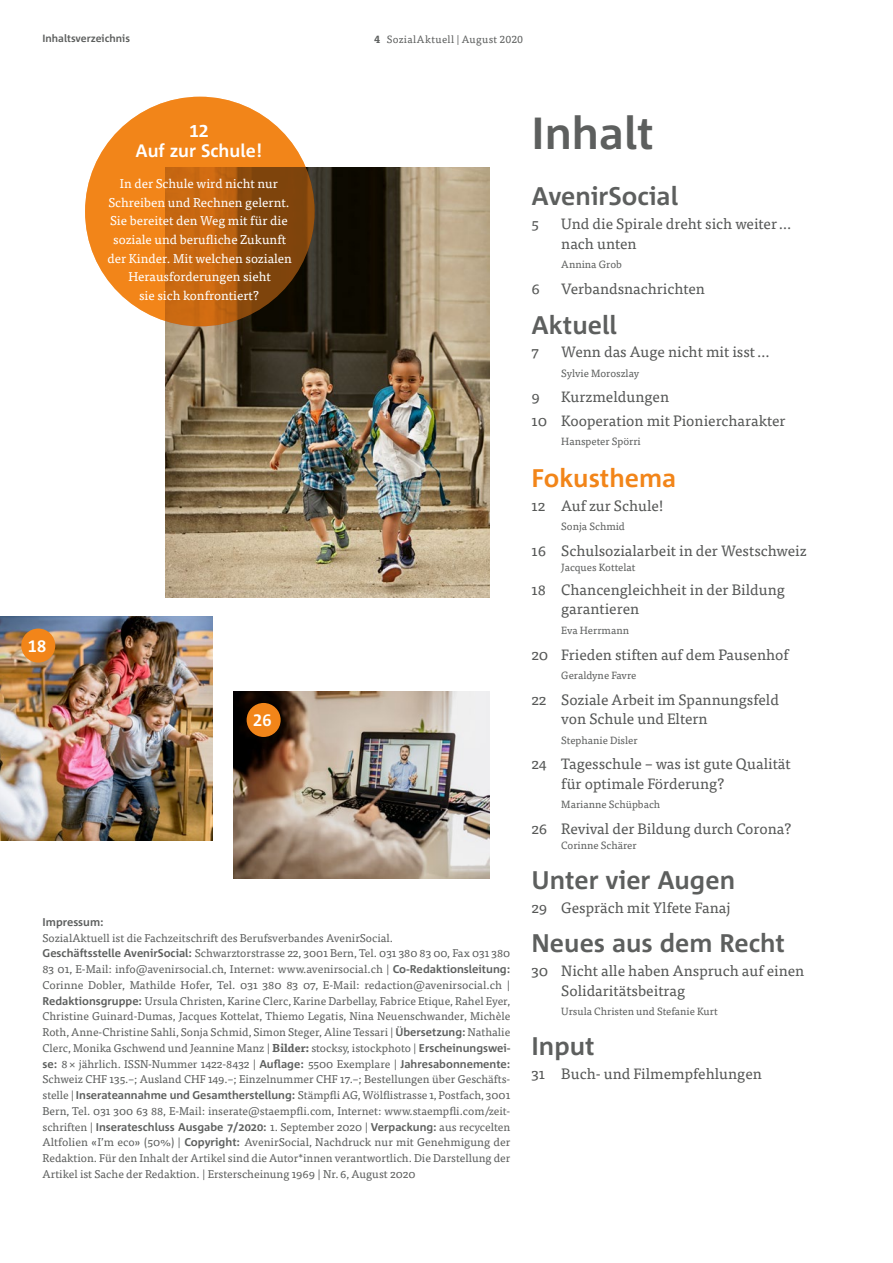
<style>
.page{position:relative;width:893px;height:1263px;background:#fff}
.page>*{position:absolute;margin:0;border:0;box-sizing:border-box;transform-origin:0 0}
.t1{font:700 45px "Corpid Office C1";color:#5d5f5e}
.t2{font:700 25.5px "Corpid Office C1";color:#5d5f5e}
.t3{font:700 25.5px "Corpid Office C1";color:#f28519}
.t4{font:700 18px/19.5px "Corpid Office C1";color:#fff;text-align:center}
.t5{font:700 16.5px "Corpid Office C1";color:#fff}
.t6{font:15px/19.5px "Tisa Pro";color:#555756}
.t7{font:12.75px/18.6px "Tisa Pro";color:#fff;text-align:center}
.t8{font:11.25px/15.8px "Tisa Pro";color:#5d5f5e}
.t9{font:700 11.25px "Corpid Office C1";color:#5d5f5e}
.t10{font:10.5px "Tisa Pro";color:#5d5f5e}
.t11{font:10.5px "Tisa Pro";letter-spacing:.03em;color:#5d5f5e}
.t12{font:700 10.5px "Corpid Office C1";color:#5d5f5e}
.s1{font-weight:700}
.s2{font-family:"Corpid Office C1";font-weight:700}
.s3{font-family:"Tisa Pro";font-weight:400}
</style>
<div class="page">
<img style="left:166px;top:167px;width:323px;height:431px">
<img style="left:0;top:616px;width:213px;height:225px">
<img style="left:234px;top:691px;width:255px;height:187px">
<svg style="left:85px;top:97px;width:230px;height:229px;background:#cc6e14"></svg>
<div style="left:247px;top:703px;width:34px;height:34px;background:#f28519;border-radius:50%"></div>
<div style="left:21px;top:628px;width:34px;height:34px;background:#f28519;border-radius:50%"></div>
<p class="t12" style="left:43px;top:32px;width:89px">Inhaltsverzeichnis</p>
<p class="t11" style="left:374px;top:31px;width:151px"><span class="s1">4</span> SozialAktuell | August 2020</p>
<h3 class="t4" style="left:136px;top:121px;width:128px">12<br>Auf zur Schule!</h3>
<p class="t7" style="left:107px;top:174px;width:186px">In der Schule wird nicht nur<br>Schreiben und Rechnen gelernt.<br>Sie bereitet den Weg mit für die soziale und berufliche Zukunft der Kinder. Mit welchen sozialen<br>Herausforderungen sieht<br>sie sich konfrontiert?</p>
<h3 class="t5" style="left:28px;top:636px;width:20px">18</h3>
<h3 class="t5" style="left:253px;top:710px;width:20px">26</h3>
<p class="t9" style="left:43px;top:915px;width:63px">Impressum:</p>
<p class="t8" style="left:43px;top:929px;width:469px">SozialAktuell ist die Fachzeitschrift des Berufsverbandes AvenirSocial.<br><span class="s2">Geschäftsstelle AvenirSocial:</span> Schwarztorstrasse 22, 3001 Bern, Tel. 031 380 83 00, Fax 031 380<br>83 01, E-Mail: info@avenirsocial.ch, Internet: www.avenirsocial.ch | <span class="s2">Co-Redaktionsleitung:<br></span>Corinne Dobler, Mathilde Hofer, Tel. 031 380 83 07, E-Mail: redaction@avenirsocial.ch | <span class="s2">Redaktionsgruppe:</span> Ursula Christen, Karine Clerc, Karine Darbellay, Fabrice Etique, Rahel Eyer, Christine Guinard-Dumas, Jacques Kottelat, Thiemo Legatis, Nina Neuenschwander, Michèle Roth, Anne-Christine Sahli, Sonja Schmid, Simon Steger, Aline Tessari | <span class="s2">Übersetzung:</span> Nathalie Clerc, Monika Gschwend und Jeannine Manz | <span class="s1">Bilder:</span> stocksy, istockphoto | <span class="s2">Erscheinungswei&shy;se:</span> 8× jährlich. ISSN-Nummer 1422-8432 | <span class="s2">Auflage:</span> 5500 Exemplare | <span class="s2">Jahresabonnemente:<br></span>Schweiz CHF 135.–; Ausland CHF 149.–; Einzelnummer CHF 17.–; Bestellungen über Geschäfts&shy;stelle | <span class="s2">Inserateannahme und Gesamtherstellung:</span> Stämpfli AG, Wölflistrasse 1, Postfach, 3001<br>Bern, Tel. 031 300 63 88, E-Mail: inserate@staempfli.com, Internet: www.staempfli.com/zeit-</p>
<p class="t9" style="left:43px;top:1120px;width:469px"><span class="s3">schriften |</span> Inserateschluss Ausgabe 7/2020: <span class="s3">1. September 2020 |</span> Verpackung: <span class="s3">aus recycelten</span></p>
<p class="t8" style="left:43px;top:1134px;width:469px;text-align:justify">Altfolien «I’m eco» (50%) | <span class="s2">Copyright:</span> AvenirSocial, Nachdruck nur mit Genehmigung der Redaktion. Für den Inhalt der Artikel sind die Autor*innen verantwortlich. Die Darstellung der Artikel ist Sache der Redaktion. | Ersterscheinung 1969 | Nr.6, August 2020</p>
<h1 class="t1" style="left:531px;top:105px;width:124px">Inhalt</h1>
<h2 class="t2" style="left:531px;top:180px;width:148px">AvenirSocial</h2>
<h3 class="t6" style="left:531px;top:213px;width:9px">5</h3>
<h3 class="t6" style="left:561px;top:213px;width:232px">Und die Spirale dreht sich weiter… nach unten</h3>
<p class="t10" style="left:561px;top:256px;width:62px">Annina Grob</p>
<h3 class="t6" style="left:531px;top:278px;width:10px">6</h3>
<h3 class="t6" style="left:561px;top:278px;width:145px">Verbandsnachrichten</h3>
<h2 class="t2" style="left:531px;top:309px;width:87px">Aktuell</h2>
<h3 class="t6" style="left:531px;top:341px;width:9px">7</h3>
<h3 class="t6" style="left:561px;top:341px;width:210px">Wenn das Auge nicht mit isst…</h3>
<p class="t10" style="left:561px;top:365px;width:79px">Sylvie Moroszlay</p>
<h3 class="t6" style="left:531px;top:386px;width:10px">9</h3>
<h3 class="t6" style="left:531px;top:384px;width:256px;line-height:23.7px;text-indent:30px">Kurzmeldungen<br>10 Kooperation mit Pioniercharakter</h3>
<p class="t10" style="left:561px;top:434px;width:81px">Hanspeter Spörri</p>
<h2 class="t3" style="left:531px;top:462px;width:146px">Fokusthema</h2>
<h3 class="t6" style="left:531px;top:495px;width:134px">12 Auf zur Schule!</h3>
<p class="t10" style="left:561px;top:519px;width:65px">Sonja Schmid</p>
<h3 class="t6" style="left:531px;top:540px;width:277px">16 Schulsozialarbeit in der Westschweiz</h3>
<p class="t10" style="left:561px;top:560px;width:76px">Jacques Kottelat</p>
<h3 class="t6" style="left:561px;top:579px;width:225px;text-indent:-30px">18 Chancengleichheit in der Bildung garantieren</h3>
<p class="t10" style="left:561px;top:622px;width:69px">Eva Herrmann</p>
<h3 class="t6" style="left:531px;top:644px;width:258px">20 Frieden stiften auf dem Pausenhof</h3>
<p class="t10" style="left:561px;top:667px;width:77px">Geraldyne Favre</p>
<h3 class="t6" style="left:561px;top:689px;width:219px;text-indent:-30px">22 Soziale Arbeit im Spannungsfeld von Schule und Eltern</h3>
<p class="t10" style="left:561px;top:732px;width:78px">Stephanie Disler</p>
<h3 class="t6" style="left:561px;top:753px;width:231px;text-indent:-30px">24 Tagesschule – was ist gute Qualität für optimale Förderung?</h3>
<p class="t10" style="left:561px;top:797px;width:100px">Marianne Schüpbach</p>
<h3 class="t6" style="left:531px;top:818px;width:261px">26 Revival der Bildung durch Corona?</h3>
<p class="t10" style="left:561px;top:838px;width:77px">Corinne Schärer</p>
<h2 class="t2" style="left:531px;top:864px;width:205px">Unter vier Augen</h2>
<h3 class="t6" style="left:531px;top:897px;width:200px">29 Gespräch mit Ylfete Fanaj</h3>
<h2 class="t2" style="left:531px;top:927px;width:255px">Neues aus dem Recht</h2>
<h3 class="t6" style="left:561px;top:960px;width:245px;text-indent:-30px">30 Nicht alle haben Anspruch auf einen<br>Solidaritätsbeitrag</h3>
<p class="t10" style="left:561px;top:1004px;width:158px">Ursula Christen und Stefanie Kurt</p>
<h2 class="t2" style="left:531px;top:1030px;width:65px">Input</h2>
<h3 class="t6" style="left:531px;top:1063px;width:232px">31 Buch- und Filmempfehlungen</h3>
</div>
